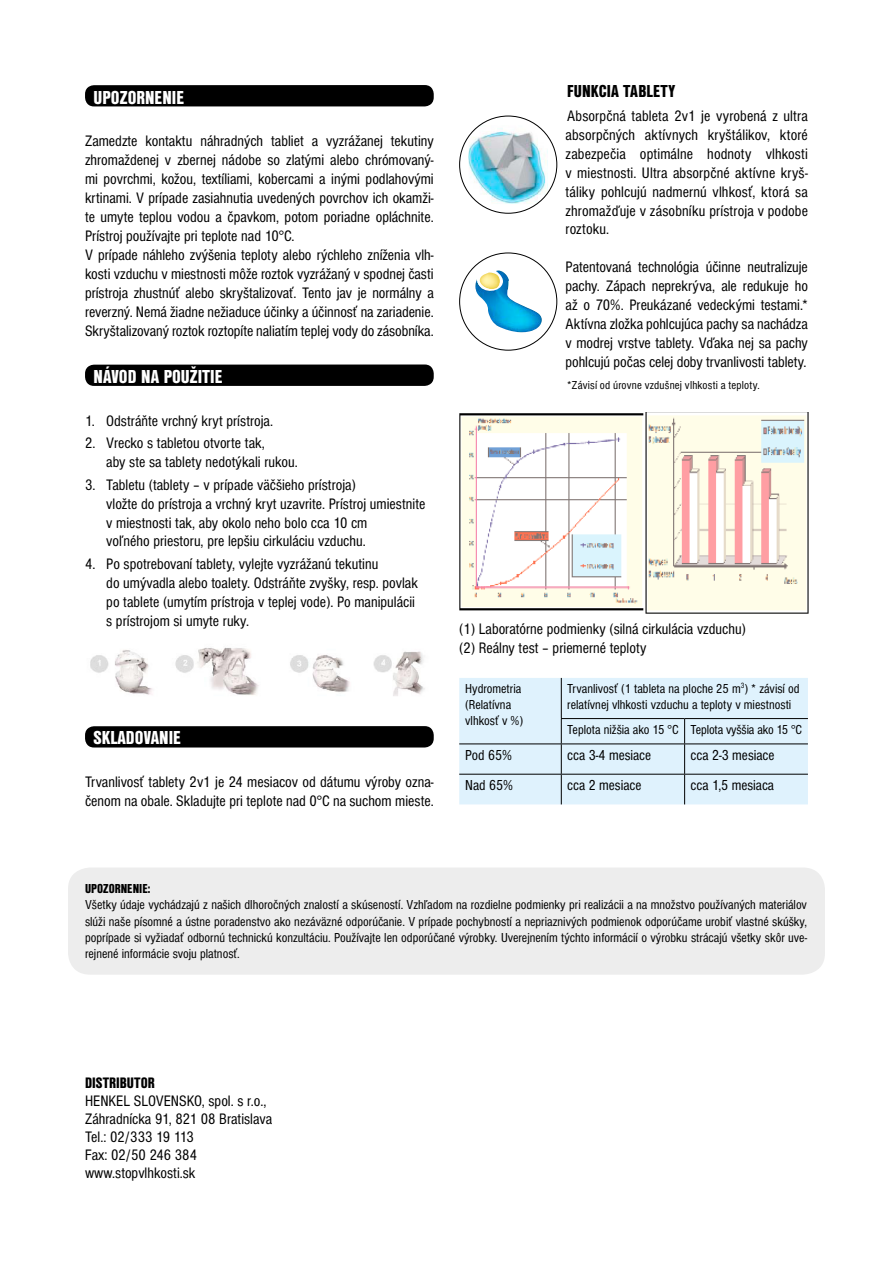
<style>
.page{position:relative;width:893px;height:1263px;background:#fff}
.page>*{position:absolute;margin:0;border:0;box-sizing:border-box;transform-origin:0 0}
.t1{font:19.5px "Nimbus Sans DOT Blac Cond";color:#fff}
.t2{font:18px "Nimbus Sans DOT Blac Cond";letter-spacing:.005em;color:#000}
.t3{font:condensed 15.75px/18.9px "Nimbus Sans DOT";color:#000}
.t4{font:15.75px "Nimbus Sans DOT Blac Cond";color:#000}
.t5{font:condensed 15px "Nimbus Sans DOT";color:#000}
.t6{font:condensed 13.5px/16.2px "Nimbus Sans DOT";color:#000}
.t7{font:13.5px "Nimbus Sans DOT Blac Cond";color:#000}
.t8{font:condensed 12px "Nimbus Sans DOT";letter-spacing:.015em;color:#000}
</style>
<div class="page">
<div style="left:85px;top:85px;width:349px;height:21px;background:#000;border-radius:9px"></div>
<div style="left:85px;top:364px;width:349px;height:22px;background:#000;border-radius:9px"></div>
<div style="left:85px;top:726px;width:349px;height:21px;background:#000;border-radius:9px"></div>
<div style="left:459px;top:678px;width:349px;height:126px;background:#dff2fd"></div>
<hr style="left:459px;top:743px;width:102px;height:1px;background:#000">
<hr style="left:561px;top:743px;width:124px;height:1px;background:#000">
<hr style="left:561px;top:744px;width:1px;height:30px;background:#000">
<hr style="left:685px;top:743px;width:123px;height:1px;background:#000">
<hr style="left:684px;top:744px;width:1px;height:30px;background:#000">
<hr style="left:459px;top:774px;width:102px;height:1px;background:#000">
<hr style="left:561px;top:774px;width:124px;height:1px;background:#000">
<hr style="left:561px;top:774px;width:1px;height:30px;background:#000">
<hr style="left:685px;top:774px;width:123px;height:1px;background:#000">
<hr style="left:684px;top:774px;width:1px;height:30px;background:#000">
<img style="left:469px;top:125px;width:79px;height:79px">
<img style="left:475px;top:270px;width:28px;height:27px">
<img style="left:480px;top:273px;width:20px;height:16px">
<img style="left:90px;top:647px;width:335px;height:49px">
<img style="left:459px;top:412px;width:350px;height:202px">
<div style="left:68px;top:867px;width:757px;height:108px;background:#ededed;border-radius:22px"></div>
<p class="t1" style="left:94px;top:86px;width:92px">UPOZORNENIE</p>
<p class="t3" style="left:85px;top:132px;width:350px">Zamedzte kontaktu náhradných tabliet a vyzrážanej tekutiny zhromaždenej v zbernej nádobe so zlatými alebo chrómovaný&shy;mi povrchmi, kožou, textíliami, kobercami a inými podlahovými krtinami. V prípade zasiahnutia uvedených povrchov ich okamži&shy;te umyte teplou vodou a čpavkom, potom poriadne opláchnite.<br>Prístroj používajte pri teplote nad 10°C.<br>V prípade náhleho zvýšenia teploty alebo rýchleho zníženia vlh&shy;kosti vzduchu v miestnosti môže roztok vyzrážaný v spodnej časti prístroja zhustnúť alebo skryštalizovať. Tento jav je normálny a reverzný. Nemá žiadne nežiaduce účinky a účinnosť na zariadenie.<br>Skryštalizovaný roztok roztopíte naliatím teplej vody do zásobníka.</p>
<p class="t1" style="left:94px;top:365px;width:130px">NÁVOD NA POUŽITIE</p>
<p class="t3" style="left:85px;top:411px;width:189px">1. Odstráňte vrchný kryt prístroja.</p>
<p class="t3" style="left:106px;top:434px;width:193px;text-indent:-21px">2. Vrecko s tabletou otvorte tak,<br>aby ste sa tablety nedotýkali rukou.</p>
<p class="t3" style="left:106px;top:475px;width:321px;text-indent:-21px">3. Tabletu (tablety – v prípade väčšieho prístroja)<br>vložte do prístroja a vrchný kryt uzavrite. Prístroj umiestnite v miestnosti tak, aby okolo neho bolo cca 10 cm<br>voľného priestoru, pre lepšiu cirkuláciu vzduchu.</p>
<p class="t3" style="left:106px;top:555px;width:313px;text-indent:-21px">4. Po spotrebovaní tablety, vylejte vyzrážanú tekutinu<br>do umývadla alebo toalety. Odstráňte zvyšky, resp. povlak po tablete (umytím prístroja v teplej vode). Po manipulácii s prístrojom si umyte ruky.</p>
<p class="t1" style="left:94px;top:726px;width:89px">SKLADOVANIE</p>
<p class="t3" style="left:85px;top:773px;width:350px">Trvanlivosť tablety 2v1 je 24 mesiacov od dátumu výroby ozna&shy;čenom na obale. Skladujte pri teplote nad 0°C na suchom mieste.</p>
<p class="t2" style="left:567px;top:81px;width:110px">FUNKCIA TABLETY</p>
<p class="t3" style="left:566px;top:107px;width:244px;text-align:justify">Absorpčná tableta 2v1 je vyrobená z ultra absorpčných aktívnych kryštálikov, ktoré zabezpečia optimálne hodnoty vlhkosti v miestnosti. Ultra absorpčné aktívne kryš&shy;táliky pohlcujú nadmernú vlhkosť, ktorá sa zhromažďuje v zásobníku prístroja v podobe roztoku.</p>
<p class="t3" style="left:566px;top:258px;width:244px;text-align:justify">Patentovaná technológia účinne neutralizuje pachy. Zápach neprekrýva, ale redukuje ho až o 70%. Preukázané vedeckými testami.* Aktívna zložka pohlcujúca pachy sa nachádza v modrej vrstve tablety. Vďaka nej sa pachy pohlcujú počas celej doby trvanlivosti tablety.</p>
<p class="t8" style="left:567px;top:379px;width:194px">*Závisí od úrovne vzdušnej vlhkosti a teploty.</p>
<p class="t3" style="left:459px;top:620px;width:288px">(1) Laboratórne podmienky (silná cirkulácia vzduchu) (2) Reálny test – priemerné teploty</p>
<p class="t6" style="left:465px;top:681px;width:59px">Hydrometria (Relatívna vlhkosť v %)</p>
<p class="t6" style="left:567px;top:681px;width:234px">Trvanlivosť (1 tableta na ploche 25 m<sup>3</sup>) * závisí od relatívnej vlhkosti vzduchu a teploty v miestnosti</p>
<p class="t6" style="left:567px;top:721px;width:236px">Teplota nižšia ako 15 °C Teplota vyššia ako 15 °C</p>
<p class="t5" style="left:465px;top:747px;width:48px">Pod 65%</p>
<p class="t5" style="left:567px;top:747px;width:85px">cca 3-4 mesiace</p>
<p class="t5" style="left:691px;top:747px;width:85px">cca 2-3 mesiace</p>
<p class="t5" style="left:465px;top:777px;width:49px">Nad 65%</p>
<p class="t5" style="left:567px;top:777px;width:76px">cca 2 mesiace</p>
<p class="t5" style="left:691px;top:777px;width:85px">cca 1,5 mesiaca</p>
<p class="t7" style="left:85px;top:881px;width:67px">UPOZORNENIE:</p>
<p class="t6" style="left:85px;top:897px;width:723px;text-align:justify">Všetky údaje vychádzajú z našich dlhoročných znalostí a skúseností. Vzhľadom na rozdielne podmienky pri realizácii a na množstvo používaných materiálov slúži naše písomné a ústne poradenstvo ako nezáväzné odporúčanie. V prípade pochybností a nepriaznivých podmienok odporúčame urobiť vlastné skúšky, poprípade si vyžiadať odbornú technickú konzultáciu. Používajte len odporúčané výrobky. Uverejnením týchto informácií o výrobku strácajú všetky skôr uve&shy;rejnené informácie svoju platnosť.</p>
<p class="t4" style="left:85px;top:1074px;width:71px">DISTRIBUTOR</p>
<p class="t3" style="left:85px;top:1092px;width:189px;line-height:18px">HENKEL SLOVENSKO, spol. s r.o.,<br>Záhradnícka 91, 821 08 Bratislava<br>Tel.: 02/333 19 113<br>Fax: 02/50 246 384 www.stopvlhkosti.sk</p>
</div>
